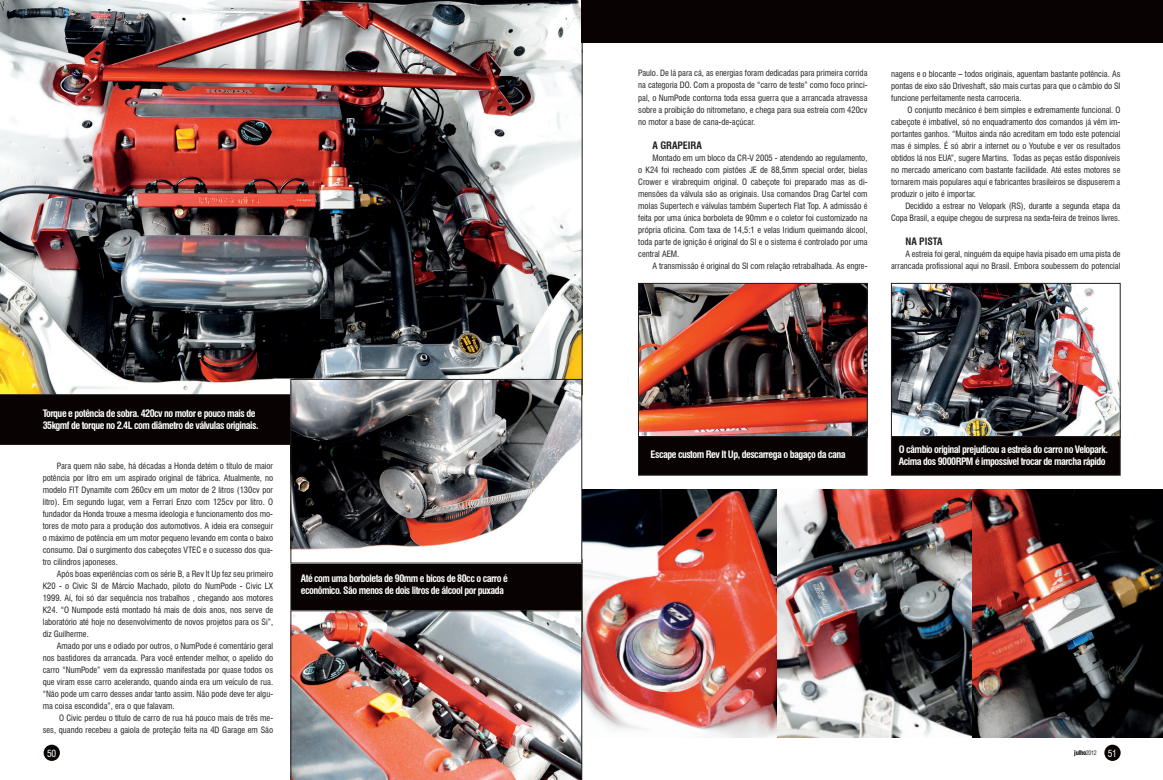
<style>
.page{position:relative;width:1163px;height:780px;background:#fff}
.page>*{position:absolute;margin:0;border:0;box-sizing:border-box;transform-origin:0 0}
.t1{font:700 condensed 10px/12px "Swiss 721 BT";letter-spacing:-.05em;color:#fff}
.t2{font:700 condensed 10px "Swiss 721 BT";color:#231f20}
.t3{font:condensed 8.5px/12px "Swiss 721 BT";color:#231f20;text-align:justify}
.t4{font:900 condensed 6.5px "Swiss 721 BT";letter-spacing:-.05em;color:#231f20}
.s1{font-weight:400;font-size:6px}
.s2{font-weight:400;font-size:9.6px;color:#fff}
</style>
<div class="page">
<img style="left:582px;top:489px;width:195px;height:248px">
<img style="left:777px;top:489px;width:195px;height:248px">
<img style="left:972px;top:489px;width:190px;height:248px">
<div style="left:581px;top:0;width:581px;height:43px;background:#080302"></div>
<img style="left:0;top:0;width:582px;height:780px">
<img style="left:893px;top:285px;width:225px;height:150px">
<div style="left:891px;top:283px;width:229px;height:154px;border:1px solid #231f20"></div>
<img style="left:640px;top:285px;width:225px;height:150px">
<div style="left:638px;top:283px;width:229px;height:154px;border:1px solid #231f20"></div>
<div style="left:891px;top:436px;width:228px;height:39px;background:#080302"></div>
<div style="left:891px;top:436px;width:229px;height:39px;border:1px solid #231f20"></div>
<div style="left:638px;top:436px;width:229px;height:39px;background:#080302"></div>
<div style="left:638px;top:436px;width:229px;height:39px;border:1px solid #231f20"></div>
<div style="left:1104px;top:744px;width:16px;height:16px;background:#080302;border-radius:50%"></div>
<p class="t1" style="left:43px;top:407px;width:217px">Torque e potência de sobra. 420cv no motor e pouco mais de<br>35kgmf de torque no 2.4L com diâmetro de válvulas originais.</p>
<p class="t3" style="left:57px;top:459px;width:218px">Para quem não sabe, há décadas a Honda detém o título de maior</p>
<p class="t3" style="left:43px;top:471px;width:232px">potência por litro em um aspirado original de fábrica. Atualmente, no</p>
<p class="t3" style="left:43px;top:483px;width:232px">modelo FIT Dynamite com 260cv em um motor de 2 litros (130cv por</p>
<p class="t3" style="left:43px;top:495px;width:232px">litro). Em segundo lugar, vem a Ferrari Enzo com 125cv por litro. O</p>
<p class="t3" style="left:43px;top:507px;width:232px">fundador da Honda trouxe a mesma ideologia e funcionamento dos mo-</p>
<p class="t3" style="left:43px;top:519px;width:232px">tores de moto para a produção dos automotivos. A ideia era conseguir</p>
<p class="t3" style="left:43px;top:531px;width:232px">o máximo de potência em um motor pequeno levando em conta o baixo</p>
<p class="t3" style="left:43px;top:543px;width:232px">consumo. Daí o surgimento dos cabeçotes VTEC e o sucesso dos qua-</p>
<p class="t3" style="left:43px;top:555px;width:77px">tro cilindros japoneses.</p>
<p class="t3" style="left:57px;top:567px;width:218px">Após boas experiências com os série B, a Rev It Up fez seu primeiro</p>
<p class="t3" style="left:43px;top:579px;width:232px">K20 - o Civic SI de Márcio Machado, piloto do NumPode - Civic LX</p>
<p class="t3" style="left:43px;top:591px;width:232px">1999. Aí, foi só dar sequência nos trabalhos , chegando aos motores</p>
<p class="t3" style="left:43px;top:603px;width:232px">K24. “O Numpode está montado há mais de dois anos, nos serve de</p>
<p class="t3" style="left:43px;top:615px;width:232px">laboratório até hoje no desenvolvimento de novos projetos para os Si”,</p>
<p class="t3" style="left:43px;top:627px;width:48px">diz Guilherme.</p>
<p class="t3" style="left:57px;top:639px;width:218px">Amado por uns e odiado por outros, o NumPode é comentário geral</p>
<p class="t3" style="left:43px;top:651px;width:232px">nos bastidores da arrancada. Para você entender melhor, o apelido do</p>
<p class="t3" style="left:43px;top:663px;width:232px">carro “NumPode” vem da expressão manifestada por quase todos os</p>
<p class="t3" style="left:43px;top:675px;width:232px">que viram esse carro acelerando, quando ainda era um veículo de rua.</p>
<p class="t3" style="left:43px;top:687px;width:232px">“Não pode um carro desses andar tanto assim. Não pode deve ter algu-</p>
<p class="t3" style="left:43px;top:699px;width:133px">ma coisa escondida”, era o que falavam.</p>
<p class="t3" style="left:59px;top:711px;width:215px">O Civic perdeu o título de carro de rua há pouco mais de três me-</p>
<p class="t3" style="left:43px;top:723px;width:232px">ses, quando recebeu a gaiola de proteção feita na 4D Garage em São</p>
<p class="t1" style="left:301px;top:572px;width:208px">Até com uma borboleta de 90mm e bicos de 80cc o carro é econômico. São menos de dois litros de álcool por puxada</p>
<p class="t3" style="left:638px;top:67px;width:231px">Paulo. De lá para cá, as energias foram dedicadas para primeira corrida na categoria DO. Com a proposta de “carro de teste” como foco princi&shy;pal, o NumPode contorna toda essa guerra que a arrancada atravessa sobre a proibição do nitrometano, e chega para sua estreia com 420cv no motor a base de cana-de-açúcar.</p>
<p class="t2" style="left:652px;top:139px;width:51px">A GRAPEIRA</p>
<p class="t3" style="left:652px;top:151px;width:216px">Montado em um bloco da CR-V 2005 - atendendo ao regulamento,</p>
<p class="t3" style="left:638px;top:163px;width:231px">o K24 foi recheado com pistões JE de 88,5mm special order, bielas</p>
<p class="t3" style="left:638px;top:175px;width:231px">Crower e virabrequim original. O cabeçote foi preparado mas as di-</p>
<p class="t3" style="left:638px;top:187px;width:231px">mensões da válvula são as originais. Usa comandos Drag Cartel com</p>
<p class="t3" style="left:638px;top:199px;width:231px">molas Supertech e válvulas também Supertech Flat Top. A admissão é</p>
<p class="t3" style="left:638px;top:211px;width:231px">feita por uma única borboleta de 90mm e o coletor foi customizado na</p>
<p class="t3" style="left:638px;top:223px;width:231px">própria oficina. Com taxa de 14,5:1 e velas Iridium queimando álcool,</p>
<p class="t3" style="left:638px;top:235px;width:231px">toda parte de ignição é original do SI e o sistema é controlado por uma</p>
<p class="t3" style="left:638px;top:247px;width:43px">central AEM.</p>
<p class="t3" style="left:652px;top:259px;width:216px">A transmissão é original do SI com relação retrabalhada. As engre-</p>
<p class="t3" style="left:891px;top:67px;width:231px">nagens e o blocante – todos originais, aguentam bastante potência. As</p>
<p class="t3" style="left:891px;top:79px;width:231px">pontas de eixo são Driveshaft, são mais curtas para que o câmbio do SI</p>
<p class="t3" style="left:891px;top:91px;width:132px">funcione perfeitamente nesta carroceria.</p>
<p class="t3" style="left:907px;top:103px;width:214px">O conjunto mecânico é bem simples e extremamente funcional. O</p>
<p class="t3" style="left:891px;top:115px;width:231px">cabeçote é imbatível, só no enquadramento dos comandos já vêm im-</p>
<p class="t3" style="left:891px;top:127px;width:231px">portantes ganhos. “Muitos ainda não acreditam em todo este potencial</p>
<p class="t3" style="left:891px;top:139px;width:231px">mas é simples. É só abrir a internet ou o Youtube e ver os resultados</p>
<p class="t3" style="left:891px;top:151px;width:231px">obtidos lá nos EUA”, sugere Martins. Todas as peças estão disponíveis</p>
<p class="t3" style="left:891px;top:163px;width:231px">no mercado americano com bastante facilidade. Até estes motores se</p>
<p class="t3" style="left:891px;top:175px;width:231px">tornarem mais populares aqui e fabricantes brasileiros se dispuserem a</p>
<p class="t3" style="left:891px;top:187px;width:86px">produzir o jeito é importar.</p>
<p class="t3" style="left:905px;top:199px;width:216px">Decidido a estrear no Velopark (RS), durante a segunda etapa da</p>
<p class="t3" style="left:891px;top:211px;width:230px">Copa Brasil, a equipe chegou de surpresa na sexta-feira de treinos livres.</p>
<p class="t2" style="left:905px;top:235px;width:39px">NA PISTA</p>
<p class="t3" style="left:891px;top:247px;width:231px;text-align:right">A estreia foi geral, ninguém da equipe havia pisado em uma pista de arrancada profissional aqui no Brasil. Embora soubessem do potencial</p>
<p class="t1" style="left:650px;top:449px;width:196px">Escape custom Rev It Up, descarrega o bagaço da cana</p>
<p class="t1" style="left:898px;top:443px;width:210px">O câmbio original prejudicou a estreia do carro no Velopark.<br>Acima dos 9000RPM é impossível trocar de marcha rápido</p>
<p class="t4" style="left:1074px;top:748px;width:44px">julho<span class="s1">2012</span> <span class="s2">51</span></p>
</div>
